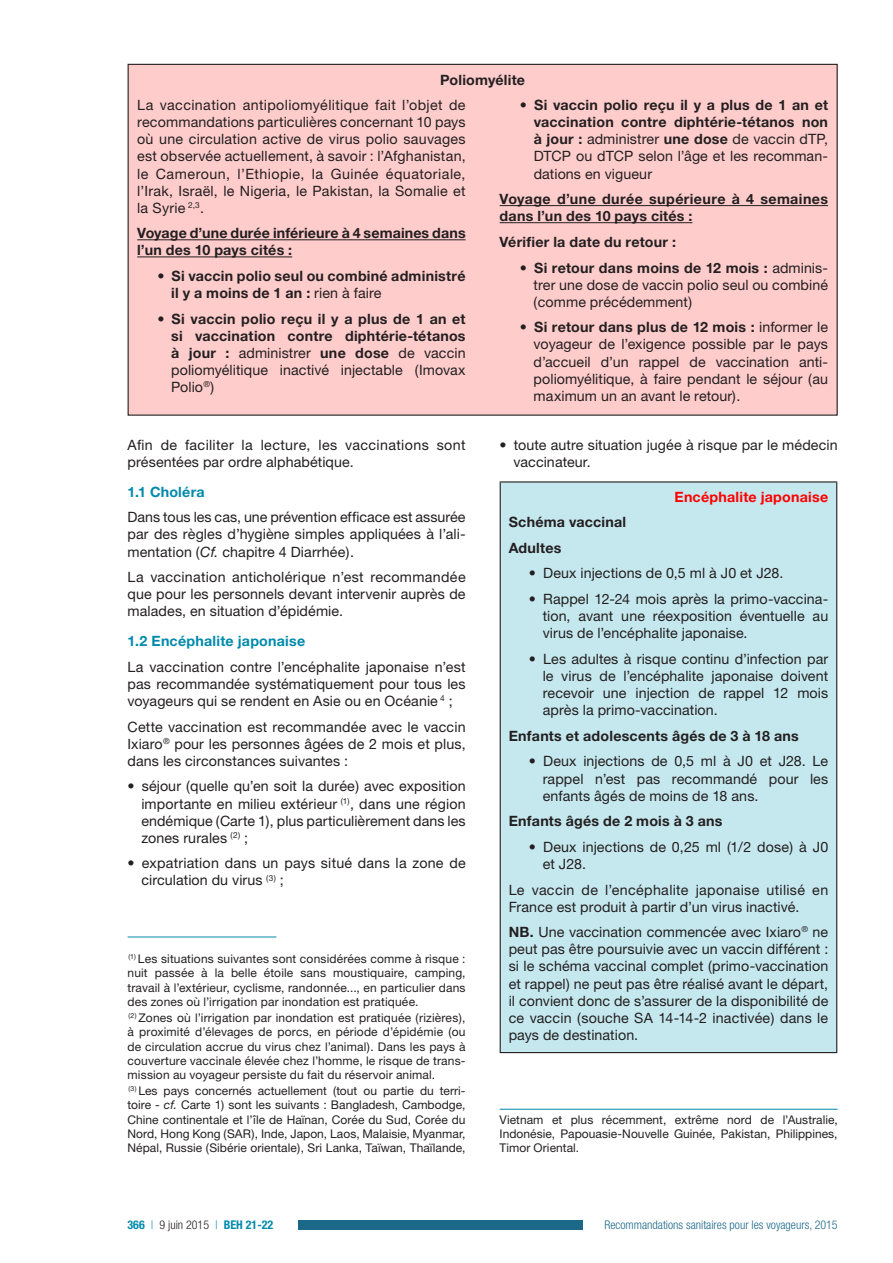
<style>
.page{position:relative;width:893px;height:1263px;background:#fff}
.page>*{position:absolute;margin:0;border:0;box-sizing:border-box;transform-origin:0 0}
.t1{font:14.25px/17.1px "Helvetica Neue";letter-spacing:.01em;color:#231f20;text-align:justify}
.t2{font:700 14.25px/17.1px "Helvetica Neue";letter-spacing:.015em;color:#231f20}
.t3{font:700 14.25px "Helvetica Neue";letter-spacing:.015em;color:#008aac}
.t4{font:700 14.25px "Helvetica Neue";letter-spacing:.015em;color:#f00}
.t5{font:12px/14.5px "Helvetica Neue";letter-spacing:.01em;color:#231f20}
.t6{font:300 condensed 12px "Helvetica Neue LT Std";color:#1c6889}
.t7{font:700 condensed 12px "Helvetica Neue";color:#008aac}
.s1{font-weight:400}
.s2{font-weight:700}
.s3{font-style:italic}
.s4{font-family:"Helvetica Neue LT Std";font-weight:300}
.s5{font-family:"Helvetica Neue LT Std";font-weight:300;color:#231f20}
</style>
<div class="page">
<div style="left:298px;top:1220px;width:285px;height:10px;background:#1c6889"></div>
<div style="left:128px;top:64px;width:709px;height:351px;background:#fcc"></div>
<hr style="left:137px;top:239px;width:329px;height:1px;background:#231f20">
<hr style="left:137px;top:257px;width:155px;height:1px;background:#231f20">
<hr style="left:500px;top:205px;width:328px;height:1px;background:#231f20">
<hr style="left:500px;top:222px;width:192px;height:1px;background:#231f20">
<hr style="left:128px;top:936px;width:148px;height:1px;background:#008aac">
<div style="left:500px;top:482px;width:337px;height:570px;background:#c5e8ee"></div>
<hr style="left:500px;top:481px;width:337px;height:1px;background:#231f20">
<hr style="left:500px;top:482px;width:1px;height:570px;background:#231f20">
<hr style="left:836px;top:482px;width:1px;height:570px;background:#231f20">
<hr style="left:500px;top:1052px;width:337px;height:1px;background:#231f20">
<hr style="left:500px;top:1109px;width:338px;height:1px;background:#008aac">
<p class="t2" style="left:440px;top:71px;width:86px">Poliomyélite</p>
<p class="t1" style="left:137px;top:96px;width:330px">La vaccination antipoliomyélitique fait l’objet de recommandations particulières concernant 10 pays où une circulation active de virus polio sauvages est observée actuellement, à savoir : l’Afghanistan, le Cameroun, l’Ethiopie, la Guinée équatoriale, l’Irak, Israël, le Nigeria, le Pakistan, la Somalie et la Syrie <sup>2,3</sup>.</p>
<p class="t2" style="left:137px;top:224px;width:330px">Voyage d’une durée inférieure à 4 semaines dans l’un des 10 pays cités :</p>
<p class="t2" style="left:171px;top:267px;width:296px;text-indent:-14px"><span class="s1">•</span> Si vaccin polio seul ou combiné administré il y a moins de 1 an : <span class="s1">rien à faire</span></p>
<p class="t2" style="left:171px;top:310px;width:296px;text-align:justify;text-indent:-14px"><span class="s1">•</span> Si vaccin polio reçu il y a plus de 1 an et si vaccination contre diphtérie-tétanos à jour : <span class="s1">administrer</span> une dose <span class="s1">de vaccin poliomyélitique inactivé injectable (Imovax Polio</span><sup>®</sup><span class="s1">)</span></p>
<p class="t2" style="left:534px;top:96px;width:296px;text-align:justify;text-indent:-14px"><span class="s1">•</span> Si vaccin polio reçu il y a plus de 1 an et vaccination contre diphtérie-tétanos non à jour : <span class="s1">administrer</span> une dose <span class="s1">de vaccin dTP, DTCP ou dTCP selon l’âge et les recomman&shy;dations en vigueur</span></p>
<p class="t2" style="left:500px;top:190px;width:330px">Voyage d’une durée supérieure à 4 semaines dans l’un des 10 pays cités :</p>
<p class="t2" style="left:500px;top:233px;width:178px">Vérifier la date du retour :</p>
<p class="t1" style="left:534px;top:259px;width:296px;text-indent:-14px">• <span class="s2">Si retour dans moins de 12 mois :</span> adminis&shy;trer une dose de vaccin polio seul ou combiné (comme précédemment)</p>
<p class="t1" style="left:534px;top:318px;width:296px;text-indent:-14px">• <span class="s2">Si retour dans plus de 12 mois :</span> informer le voyageur de l’exigence possible par le pays d’accueil d’un rappel de vaccination anti&shy;poliomyélitique, à faire pendant le séjour (au maximum un an avant le retour).</p>
<p class="t1" style="left:128px;top:436px;width:340px">Afin de faciliter la lecture, les vaccinations sont présentées par ordre alphabétique.</p>
<p class="t3" style="left:128px;top:483px;width:79px">1.1 Choléra</p>
<p class="t1" style="left:128px;top:508px;width:340px">Dans tous les cas, une prévention efficace est assurée par des règles d’hygiène simples appliquées à l’ali&shy;mentation (<span class="s3">Cf.</span> chapitre 4 Diarrhée).</p>
<p class="t1" style="left:128px;top:568px;width:340px">La vaccination anticholérique n’est recommandée que pour les personnels devant intervenir auprès de malades, en situation d’épidémie.</p>
<p class="t3" style="left:128px;top:632px;width:179px">1.2 Encéphalite japonaise</p>
<p class="t1" style="left:128px;top:658px;width:340px">La vaccination contre l’encéphalite japonaise n’est pas recommandée systématiquement pour tous les voyageurs qui se rendent en Asie ou en Océanie <sup>4</sup> ;</p>
<p class="t1" style="left:128px;top:718px;width:340px">Cette vaccination est recommandée avec le vaccin Ixiaro<sup>®</sup> pour les personnes âgées de 2 mois et plus, dans les circonstances suivantes :</p>
<p class="t1" style="left:141px;top:778px;width:326px;text-indent:-14px">• séjour (quelle qu’en soit la durée) avec exposition importante en milieu extérieur <sup>(1)</sup>, dans une région endémique (Carte 1), plus particulièrement dans les zones rurales <sup>(2)</sup> ;</p>
<p class="t1" style="left:141px;top:854px;width:326px;text-indent:-14px">• expatriation dans un pays situé dans la zone de circulation du virus <sup>(3)</sup> ;</p>
<p class="t5" style="left:128px;top:951px;width:340px"><sup>(1)</sup> Les situations suivantes sont considérées comme à risque : nuit passée à la belle étoile sans moustiquaire, camping, travail à l’extérieur, cyclisme, randonnée..., en particulier dans des zones où l’irrigation par inondation est pratiquée.<br><sup>(2)</sup> Zones où l’irrigation par inondation est pratiquée (rizières), à proximité d’élevages de porcs, en période d’épidémie (ou de circulation accrue du virus chez l’animal). Dans les pays à couverture vaccinale élevée chez l’homme, le risque de trans&shy;mission au voyageur persiste du fait du réservoir animal.<br><sup>(3)</sup> Les pays concernés actuellement (tout ou partie du terri&shy;toire - <span class="s3">cf.</span> Carte 1) sont les suivants : Bangladesh, Cambodge, Chine continentale et l’île de Haïnan, Corée du Sud, Corée du Nord, Hong Kong (SAR), Inde, Japon, Laos, Malaisie, Myanmar, Népal, Russie (Sibérie orientale), Sri Lanka, Taïwan, Thaïlande,</p>
<p class="t1" style="left:513px;top:436px;width:326px;text-indent:-14px">• toute autre situation jugée à risque par le médecin vaccinateur.</p>
<p class="t4" style="left:674px;top:488px;width:155px">Encéphalite japonaise</p>
<p class="t2" style="left:509px;top:509px;width:119px;line-height:25.7px">Schéma vaccinal<br>Adultes</p>
<p class="t1" style="left:529px;top:565px;width:256px">• Deux injections de 0,5 ml à J0 et J28.</p>
<p class="t1" style="left:543px;top:590px;width:287px;text-indent:-14px">• Rappel 12-24 mois après la primo-vaccina&shy;tion, avant une réexposition éventuelle au virus de l’encéphalite japonaise.</p>
<p class="t1" style="left:543px;top:650px;width:287px;text-indent:-14px">• Les adultes à risque continu d’infection par le virus de l’encéphalite japonaise doivent recevoir une injection de rappel 12 mois après la primo-vaccination.</p>
<p class="t2" style="left:509px;top:727px;width:292px">Enfants et adolescents âgés de 3 à 18 ans</p>
<p class="t1" style="left:543px;top:752px;width:287px;text-indent:-14px">• Deux injections de 0,5 ml à J0 et J28. Le rappel n’est pas recommandé pour les enfants âgés de moins de 18 ans.</p>
<p class="t2" style="left:509px;top:812px;width:215px">Enfants âgés de 2 mois à 3 ans</p>
<p class="t1" style="left:543px;top:838px;width:287px;text-indent:-14px">• Deux injections de 0,25 ml (1/2 dose) à J0 et J28.</p>
<p class="t1" style="left:509px;top:881px;width:321px">Le vaccin de l’encéphalite japonaise utilisé en<br>France est produit à partir d’un virus inactivé.</p>
<p class="t1" style="left:509px;top:923px;width:321px"><span class="s2">NB.</span> Une vaccination commencée avec Ixiaro<sup>®</sup> ne peut pas être poursuivie avec un vaccin différent : si le schéma vaccinal complet (primo-vaccination et rappel) ne peut pas être réalisé avant le départ, il convient donc de s’assurer de la disponibilité de ce vaccin (souche SA 14-14-2 inactivée) dans le pays de destination.</p>
<p class="t5" style="left:500px;top:1112px;width:340px;text-align:justify">Vietnam et plus récemment, extrême nord de l’Australie, Indonésie, Papouasie-Nouvelle Guinée, Pakistan, Philippines, Timor Oriental.</p>
<p class="t7" style="left:128px;top:1218px;width:147px">366 <span class="s4">|</span> <span class="s5">9 juin 2015</span> <span class="s4">|</span> BEH 21-22</p>
<p class="t6" style="left:604px;top:1218px;width:235px">Recommandations sanitaires pour les voyageurs, 2015</p>
</div>
